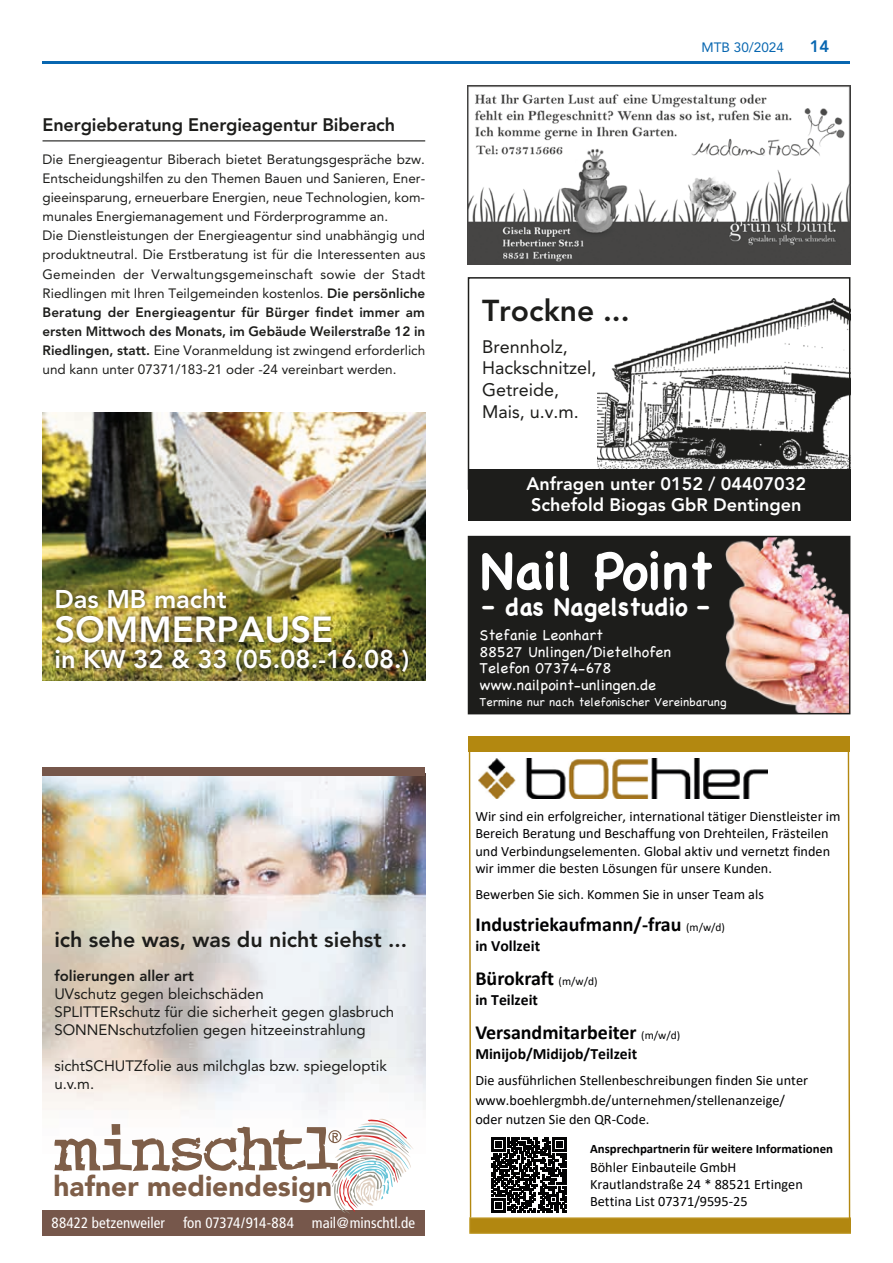
<style>
.page{position:relative;width:893px;height:1263px;background:#fff}
.page>*{position:absolute;margin:0;border:0;box-sizing:border-box;transform-origin:0 0}
.t1{font:700 50.7px "Chalkboard";color:#fff}
.t2{font:800 36px "Avenir LT Pro";color:#fff}
.t3{font:800 30px "Avenir LT Pro";color:#1d1d1b}
.t4{font:900 27.9px "Avenir";color:#7e5e48}
.t5{font:800 25.5px "Avenir LT Pro";color:#fff}
.t6{font:700 24.3px "Chalkboard";color:#fff}
.t7{font:800 21.45px "Avenir";color:#1d1d1b}
.t8{font:700 19.95px "Calibri";color:#020203}
.t9{font:800 18px/21.6px "Avenir LT Pro";color:#fff}
.t10{font:18px/21.6px "Avenir LT Pro";color:#1d1d1b}
.t11{font:800 18px "Avenir LT Pro";letter-spacing:-.005em;color:#1d1d1b}
.t12{font:800 16.5px "Avenir LT Pro";color:#0766b0}
.t13{font:700 15.75px "Calibri";color:#020203}
.t14{font:15px/18px "Avenir";color:#1d1d1b}
.t15{font:15px/16.5px "Chalkboard";color:#fff}
.t16{font:condensed 15px "Frutiger";color:#fff}
.t17{font:800 15px "Avenir";color:#1d1d1b}
.t18{font:14.25px/17.4px "Calibri";color:#020203}
.t19{font:13.5px/19.2px "Avenir LT Pro";color:#1d1d1b}
.t20{font:13.5px "Avenir LT Pro";color:#0766b0}
.t21{font:700 12.9px "Calibri";color:#020203}
.t22{font:12px "Chalkboard";color:#fff}
.s1{font-weight:800}
.s2{font-weight:400;font-size:11.4px}
</style>
<div class="page">
<hr style="left:43px;top:62px;width:807px;height:2px;background:#0766b0">
<hr style="left:43px;top:140px;width:382px;height:1px;background:#1d1d1b">
<svg style="left:491px;top:1137px;width:75px;height:76px"></svg>
<div style="left:469px;top:736px;width:381px;height:16px;background:#b38810"></div>
<svg style="left:468px;top:736px;width:4px;height:481px"></svg>
<img style="left:469px;top:1217px;width:381px;height:16px">
<img style="left:479px;top:758px;width:288px;height:40px">
<svg style="left:847px;top:752px;width:3px;height:476px"></svg>
<img style="left:43px;top:412px;width:382px;height:268px">
<div style="left:51px;top:584px;width:362px;height:92px;background:#1d1d1b;opacity:.75"></div>
<img style="left:43px;top:776px;width:382px;height:338px">
<div style="left:43px;top:767px;width:382px;height:9px;background:#76574b"></div>
<img style="left:43px;top:1059px;width:1px;height:95px">
<div style="left:43px;top:1210px;width:382px;height:25px;background:#76574b"></div>
<svg style="left:54px;top:1118px;width:359px;height:96px"></svg>
<div style="left:468px;top:536px;width:382px;height:178px;background:#1d1d1b"></div>
<img style="left:725px;top:539px;width:122px;height:172px">
<img style="left:468px;top:85px;width:382px;height:179px">
<img style="left:597px;top:299px;width:250px;height:171px">
<div style="left:468px;top:277px;width:382px;height:213px;border:2px solid #1d1d1b"></div>
<div style="left:468px;top:470px;width:382px;height:51px;background:#1d1d1b"></div>
<h3 class="t11" style="left:43px;top:115px;width:354px">Energieberatung Energieagentur Biberach</h3>
<p class="t19" style="left:43px;top:149px;width:384px">Die Energieagentur Biberach bietet Beratungsgespräche bzw.<br>Entscheidungshilfen zu den Themen Bauen und Sanieren, Ener&shy;gieeinsparung, erneuerbare Energien, neue Technologien, kom&shy;munales Energiemanagement und Förderprogramme an.<br>Die Dienstleistungen der Energieagentur sind unabhängig und produktneutral. Die Erstberatung ist für die Interessenten aus Gemeinden der Verwaltungsgemeinschaft sowie der Stadt Riedlingen mit Ihren Teilgemeinden kostenlos. <span class="s1">Die persönliche Beratung der Energieagentur für Bürger findet immer am ersten Mittwoch des Monats, im Gebäude Weilerstraße 12 in Riedlingen, statt.</span> Eine Voranmeldung ist zwingend erforderlich und kann unter 07371/183-21 oder -24 vereinbart werden.</p>
<h3 class="t5" style="left:54px;top:584px;width:174px">Das MB macht</h3>
<h2 class="t2" style="left:54px;top:608px;width:280px">SOMMERPAUSE</h2>
<h3 class="t5" style="left:54px;top:644px;width:356px">in KW 32 &amp; 33 (05.08.-16.08.)</h3>
<h3 class="t7" style="left:54px;top:926px;width:354px">ich sehe was, was du nicht siehst ...</h3>
<p class="t17" style="left:54px;top:967px;width:141px">folierungen aller art</p>
<p class="t14" style="left:54px;top:985px;width:341px">UVschutz gegen bleichschäden<br>SPLITTERschutz für die sicherheit gegen glasbruch<br>SONNENschutzfolien gegen hitzeeinstrahlung</p>
<p class="t14" style="left:54px;top:1057px;width:334px">sichtSCHUTZfolie aus milchglas bzw. spiegeloptik u.v.m.</p>
<h3 class="t4" style="left:53px;top:1162px;width:280px">hafner mediendesign</h3>
<p class="t16" style="left:52px;top:1214px;width:365px">88422 betzenweiler fon 07374/914-884 mail@minschtl.de</p>
<p class="t20" style="left:702px;top:39px;width:84px">MTB 30/2024</p>
<p class="t12" style="left:810px;top:36px;width:21px">14</p>
<h3 class="t3" style="left:482px;top:292px;width:149px">Trockne ...</h3>
<h3 class="t10" style="left:482px;top:336px;width:116px">Brennholz,<br>Hackschnitzel,<br>Getreide,<br>Mais, u.v.m.</h3>
<h3 class="t9" style="left:526px;top:473px;width:281px">Anfragen unter 0152 / 04407032<br>Schefold Biogas GbR Dentingen</h3>
<h1 class="t1" style="left:480px;top:541px;width:234px">Nail Point</h1>
<h3 class="t6" style="left:480px;top:592px;width:232px">– das Nagelstudio –</h3>
<p class="t15" style="left:480px;top:627px;width:193px">Stefanie Leonhart<br>88527 Unlingen/Dietelhofen<br>Telefon 07374-678 www.nailpoint-unlingen.de</p>
<p class="t22" style="left:480px;top:695px;width:248px">Termine nur nach telefonischer Vereinbarung</p>
<p class="t18" style="left:475px;top:807px;width:367px">Wir sind ein erfolgreicher, international tätiger Dienstleister im Bereich Beratung und Beschaffung von Drehteilen, Frästeilen und Verbindungselementen. Global aktiv und vernetzt finden wir immer die besten Lösungen für unsere Kunden.</p>
<p class="t18" style="left:475px;top:885px;width:290px">Bewerben Sie sich. Kommen Sie in unser Team als</p>
<h3 class="t8" style="left:475px;top:910px;width:251px">Industriekaufmann/-frau <span class="s2">(m/w/d)</span></h3>
<p class="t13" style="left:475px;top:935px;width:66px">in Vollzeit</p>
<h3 class="t8" style="left:475px;top:964px;width:124px">Bürokraft <span class="s2">(m/w/d)</span></h3>
<p class="t13" style="left:475px;top:989px;width:64px">in Teilzeit</p>
<h3 class="t8" style="left:475px;top:1018px;width:206px">Versandmitarbeiter <span class="s2">(m/w/d)</span></h3>
<p class="t13" style="left:475px;top:1043px;width:163px">Minijob/Midijob/Teilzeit</p>
<p class="t18" style="left:475px;top:1071px;width:334px;line-height:19.2px">Die ausführlichen Stellenbeschreibungen finden Sie unter www.boehlergmbh.de/unternehmen/stellenanzeige/ oder nutzen Sie den QR-Code.</p>
<p class="t21" style="left:590px;top:1140px;width:245px">Ansprechpartnerin für weitere Informationen</p>
<p class="t18" style="left:590px;top:1158px;width:214px">Böhler Einbauteile GmbH<br>Krautlandstraße 24 * 88521 Ertingen<br>Bettina List 07371/9595-25</p>
</div>
